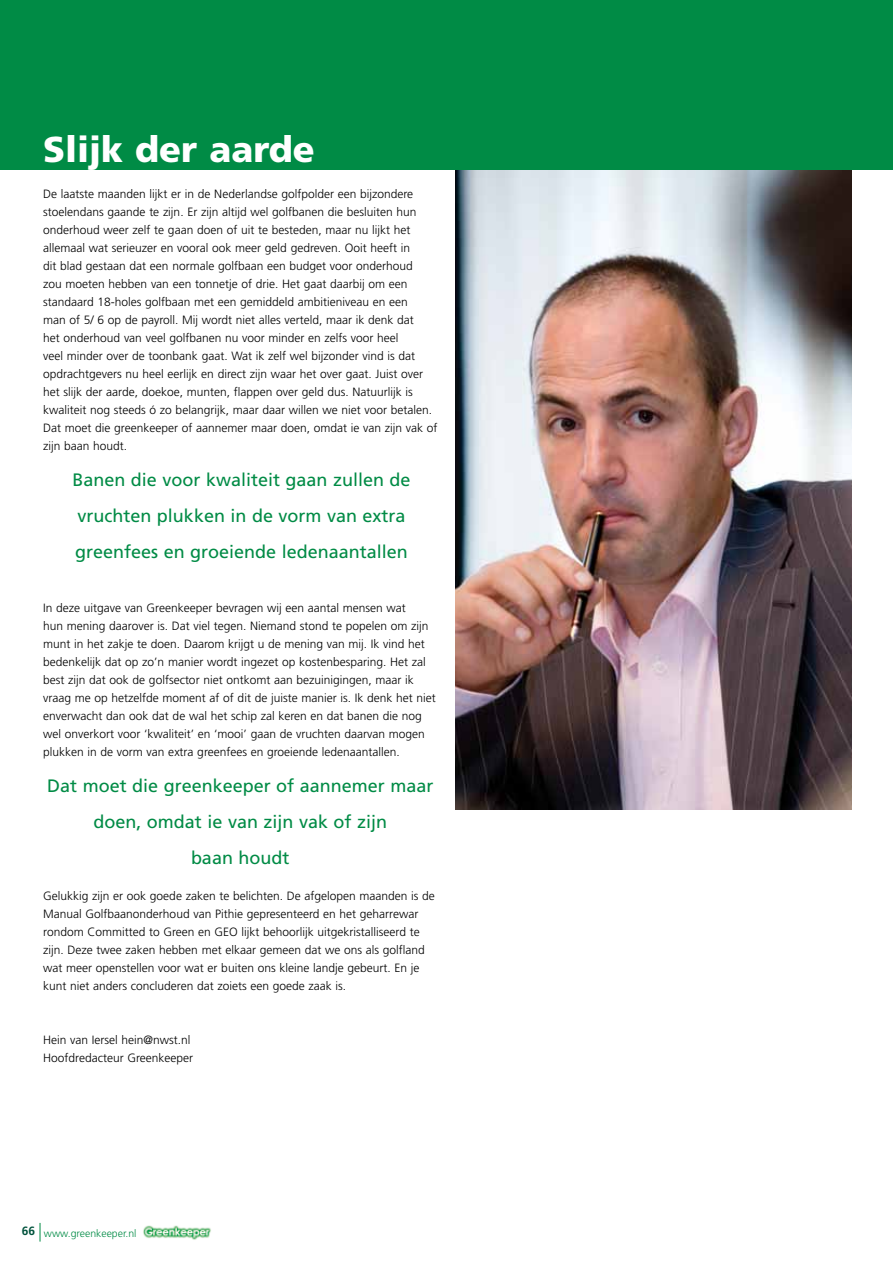
<style>
.page{position:relative;width:893px;height:1263px;background:#fff}
.page>*{position:absolute;margin:0;border:0;box-sizing:border-box;transform-origin:0 0}
.t1{font:900 36px "Frutiger";color:#fff}
.t2{font:18px/36px "Frutiger";color:#008b45;text-align:center}
.t3{font:300 12px/18px "Frutiger";color:#000}
.t4{font:300 10.5px "Frutiger";color:#008b45}
.s1{font-weight:700;font-size:12px;color:#00523c}
</style>
<div class="page">
<img style="left:143px;top:1225px;width:68px;height:15px">
<svg style="left:40px;top:1223px;width:1px;height:18px"></svg>
<img style="left:455px;top:170px;width:396px;height:640px">
<div style="left:0;top:0;width:893px;height:170px;background:#008b45"></div>
<h1 class="t1" style="left:43px;top:128px;width:273px">Slijk der aarde</h1>
<p class="t3" style="left:43px;top:185px;width:396px">De laatste maanden lijkt er in de Nederlandse golfpolder een bijzondere stoelendans gaande te zijn. Er zijn altijd wel golfbanen die besluiten hun onderhoud weer zelf te gaan doen of uit te besteden, maar nu lijkt het allemaal wat serieuzer en vooral ook meer geld gedreven. Ooit heeft in<br>dit blad gestaan dat een normale golfbaan een budget voor onderhoud<br>zou moeten hebben van een tonnetje of drie. Het gaat daarbij om een standaard 18-holes golfbaan met een gemiddeld ambitieniveau en een<br>man of 5/ 6 op de payroll. Mij wordt niet alles verteld, maar ik denk dat<br>het onderhoud van veel golfbanen nu voor minder en zelfs voor heel<br>veel minder over de toonbank gaat. Wat ik zelf wel bijzonder vind is dat opdrachtgevers nu heel eerlijk en direct zijn waar het over gaat. Juist over het slijk der aarde, doekoe, munten, flappen over geld dus. Natuurlijk is kwaliteit nog steeds ó zo belangrijk, maar daar willen we niet voor betalen.<br>Dat moet die greenkeeper of aannemer maar doen, omdat ie van zijn vak of zijn baan houdt.</p>
<h2 class="t2" style="left:72px;top:462px;width:340px;text-align:left">Banen die voor kwaliteit gaan zullen de vruchten plukken in de vorm van extra greenfees en groeiende ledenaantallen</h2>
<p class="t3" style="left:43px;top:599px;width:394px">In deze uitgave van Greenkeeper bevragen wij een aantal mensen wat<br>hun mening daarover is. Dat viel tegen. Niemand stond te popelen om zijn munt in het zakje te doen. Daarom krijgt u de mening van mij. Ik vind het bedenkelijk dat op zo’n manier wordt ingezet op kostenbesparing. Het zal best zijn dat ook de golfsector niet ontkomt aan bezuinigingen, maar ik vraag me op hetzelfde moment af of dit de juiste manier is. Ik denk het niet enverwacht dan ook dat de wal het schip zal keren en dat banen die nog wel onverkort voor ‘kwaliteit’ en ‘mooi’ gaan de vruchten daarvan mogen plukken in de vorm van extra greenfees en groeiende ledenaantallen.</p>
<h2 class="t2" style="left:47px;top:768px;width:388px">Dat moet die greenkeeper of aannemer maar doen, omdat ie van zijn vak of zijn<br>baan houdt</h2>
<p class="t3" style="left:43px;top:887px;width:393px">Gelukkig zijn er ook goede zaken te belichten. De afgelopen maanden is de Manual Golfbaanonderhoud van Pithie gepresenteerd en het geharrewar rondom Committed to Green en GEO lijkt behoorlijk uitgekristalliseerd te zijn. Deze twee zaken hebben met elkaar gemeen dat we ons als golfland wat meer openstellen voor wat er buiten ons kleine landje gebeurt. En je kunt niet anders concluderen dat zoiets een goede zaak is.</p>
<p class="t3" style="left:43px;top:1031px;width:151px">Hein van Iersel hein@nwst.nl<br>Hoofdredacteur Greenkeeper</p>
<p class="t4" style="left:22px;top:1227px;width:116px"><span class="s1">66</span> www.greenkeeper.nl</p>
</div>
